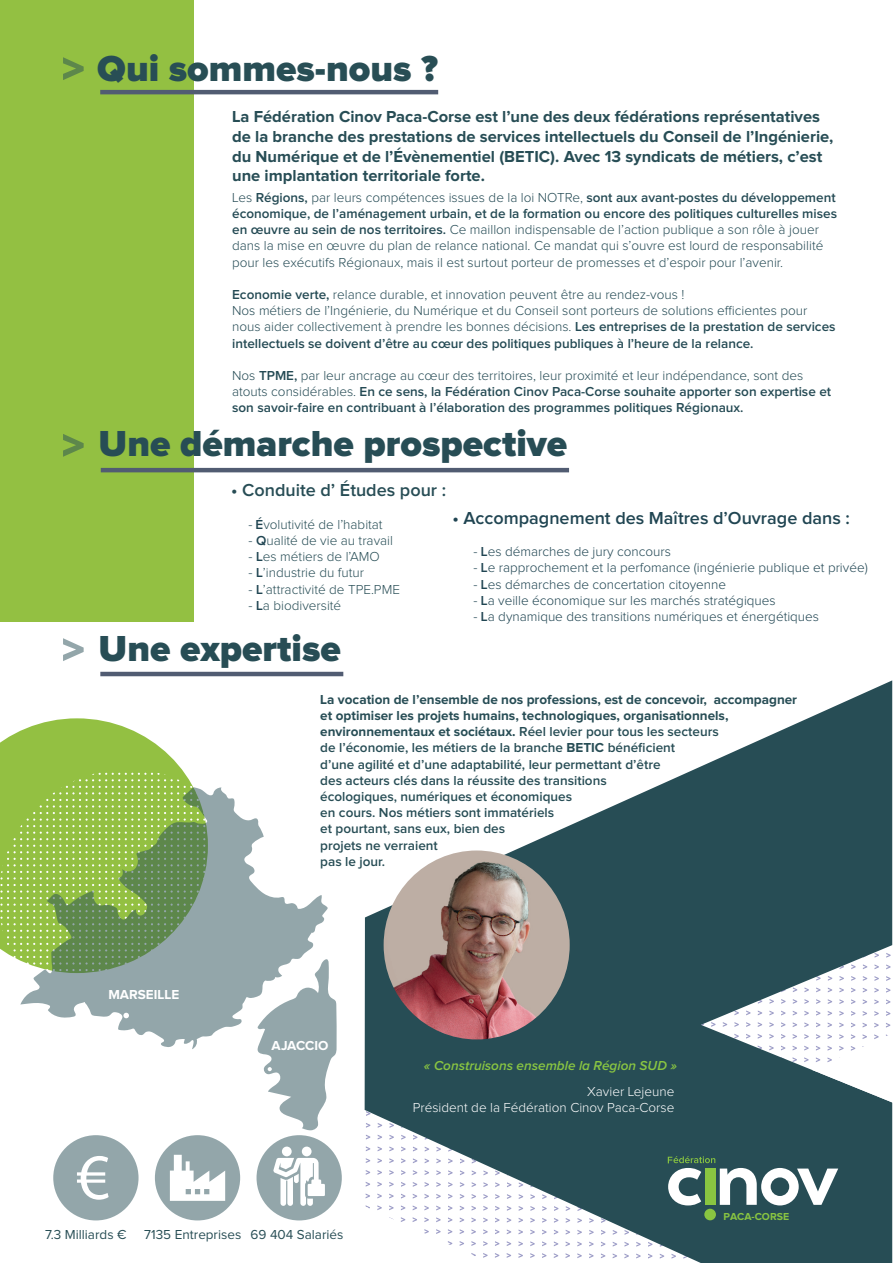
<style>
.page{position:relative;width:893px;height:1263px;background:#fff}
.page>*{position:absolute;margin:0;border:0;box-sizing:border-box;transform-origin:0 0}
.t1{font:65.1px "Myriad Pro";color:#fff}
.t2{font:900 37.5px "Proxima Nova";color:#274d55}
.t3{font:900 37.5px "Proxima Nova";color:#284e55}
.t4{font:600 18px "Proxima Nova";color:#204552}
.t5{font:600 18px "Proxima Nova";color:#274d55}
.t6{font:700 16.5px/19.8px "Proxima Nova";color:#274d55}
.t7{font:300 13.5px/16.2px "Proxima Nova";color:#244a54}
.t8{font:600 13.5px "Proxima Nova";color:#274d55}
.t9{font:600 13.5px/16.2px "Proxima Nova";color:#244a54}
.t10{font:300 13.5px "Proxima Nova";color:#204552}
.t11{font:700 13.5px "Proxima Nova";color:#274d55}
.t12{font:300 13.5px "Proxima Nova";color:#274d55}
.t13{font:300 13.5px "Proxima Nova";color:#fff}
.t14{font:13.5px "Proxima Nova";color:#284e55}
.t15{font:italic 600 13.5px "Proxima Nova";color:#89c542}
.t16{font:700 13.5px "Proxima Nova";color:#fff}
.t17{font:700 10.5px "Proxima Nova";color:#89c541}
.s1{font-weight:600}
.s2{font-weight:300}
.s3{color:#204552}
.s4{font-weight:600;color:#204552}
.s5{font-weight:700}
</style>
<div class="page">
<svg style="left:0;top:718px;width:185px;height:55px;fill:#93c042"></svg>
<div style="left:0;top:0;width:193px;height:622px;background:#93c042"></div>
<svg style="left:365px;top:680px;width:527px;height:583px;fill:#274d55"></svg>
<svg style="left:797px;top:1162px;width:46px;height:43px"></svg>
<svg style="left:761px;top:1168px;width:38px;height:37px"></svg>
<div style="left:704px;top:1209px;width:12px;height:11px;background:#89c541;border-radius:50%"></div>
<svg style="left:668px;top:1156px;width:89px;height:49px"></svg>
<div style="left:257px;top:1135px;width:85px;height:85px;background:#93a6aa;border-radius:50%"></div>
<div style="left:282px;top:1146px;width:10px;height:10px;background:#fff;border-radius:50%"></div>
<div style="left:302px;top:1146px;width:10px;height:10px;background:#fff;border-radius:50%"></div>
<svg style="left:273px;top:1158px;width:52px;height:48px"></svg>
<div style="left:155px;top:1135px;width:85px;height:85px;background:#93a6aa;border-radius:50%"></div>
<svg style="left:170px;top:1155px;width:55px;height:46px"></svg>
<div style="left:53px;top:1135px;width:86px;height:85px;background:#93a6aa;border-radius:50%"></div>
<svg style="left:0;top:773px;width:337px;height:357px"></svg>
<svg style="left:63px;top:57px;width:21px;height:23px"></svg>
<svg style="left:365px;top:1193px;width:125px;height:70px"></svg>
<svg style="left:804px;top:1033px;width:89px;height:76px"></svg>
<svg style="left:63px;top:434px;width:21px;height:23px"></svg>
<svg style="left:63px;top:638px;width:21px;height:23px"></svg>
<hr style="left:100px;top:90px;width:338px;height:4px;background:#515c72">
<hr style="left:101px;top:468px;width:468px;height:4px;background:#515c72">
<hr style="left:100px;top:672px;width:243px;height:4px;background:#515c72">
<img style="left:384px;top:850px;width:186px;height:189px">
<p class="t3" style="left:97px;top:51px;width:342px">Qui sommes-nous ?</p>
<p class="t6" style="left:232px;top:107px;width:603px">La Fédération Cinov Paca-Corse est l’une des deux fédérations représentatives de la branche des prestations de services intellectuels du Conseil de l’Ingénierie, du Numérique et de l’Évènementiel (BETIC). Avec 13 syndicats de métiers, c’est une implantation territoriale forte.</p>
<p class="t7" style="left:232px;top:190px;width:606px">Les <span class="s1">Régions,</span> par leurs compétences issues de la loi NOTRe, <span class="s1">sont aux avant-postes du développement économique, de l’aménagement urbain, et de la formation ou encore des politiques culturelles mises en œuvre au sein de nos territoires.</span> Ce maillon indispensable de l’action publique a son rôle à jouer dans la mise en œuvre du plan de relance national. Ce mandat qui s’ouvre est lourd de responsabilité pour les exécutifs Régionaux, mais il est surtout porteur de promesses et d’espoir pour l’avenir.</p>
<p class="t7" style="left:232px;top:287px;width:454px"><span class="s1">Economie verte,</span> relance durable, et innovation peuvent être au rendez-vous !</p>
<p class="t7" style="left:232px;top:303px;width:605px">Nos métiers de l’Ingénierie, du Numérique et du Conseil sont porteurs de solutions efficientes pour nous aider collectivement à prendre les bonnes décisions. <span class="s1">Les entreprises de la prestation de services intellectuels se doivent d’être au cœur des politiques publiques à l’heure de la relance.</span></p>
<p class="t9" style="left:232px;top:368px;width:600px"><span class="s2">Nos</span> TPME, <span class="s2">par leur ancrage au cœur des territoires, leur proximité et leur indépendance, sont des atouts considérables.</span> En ce sens, la Fédération Cinov Paca-Corse souhaite apporter son expertise et son savoir-faire en contribuant à l’élaboration des programmes politiques Régionaux.</p>
<p class="t2" style="left:99px;top:426px;width:470px">Une démarche prospective</p>
<p class="t5" style="left:231px;top:482px;width:216px">• Conduite d’ Études pour :</p>
<p class="t12" style="left:249px;top:518px;width:136px"><span class="s3">-</span> <span class="s4">É</span>volutivité de l’habitat</p>
<p class="t12" style="left:249px;top:534px;width:146px"><span class="s3">-</span> <span class="s4">Q</span>ualité de vie au travail</p>
<p class="t12" style="left:249px;top:550px;width:133px"><span class="s3">-</span> <span class="s4">L</span>es métiers de l’AMO</p>
<p class="t12" style="left:249px;top:567px;width:117px"><span class="s3">-</span> <span class="s4">L</span>’industrie du futur</p>
<p class="t12" style="left:249px;top:583px;width:153px"><span class="s3">-</span> <span class="s4">L</span>’attractivité de TPE.PME</p>
<p class="t12" style="left:249px;top:599px;width:94px"><span class="s3">-</span> <span class="s4">L</span>a biodiversité</p>
<p class="t2" style="left:99px;top:631px;width:244px">Une expertise</p>
<p class="t4" style="left:452px;top:509px;width:399px">• Accompagnement des Maîtres d’Ouvrage dans :</p>
<p class="t10" style="left:473px;top:545px;width:199px">- <span class="s1">L</span>es démarches de jury concours</p>
<p class="t10" style="left:473px;top:562px;width:396px">- <span class="s1">L</span>e rapprochement et la perfomance (ingénierie publique et privée)</p>
<p class="t10" style="left:473px;top:578px;width:254px">- <span class="s1">L</span>es démarches de concertation citoyenne</p>
<p class="t10" style="left:473px;top:594px;width:304px">- <span class="s1">L</span>a veille économique sur les marchés stratégiques</p>
<p class="t10" style="left:473px;top:610px;width:347px">- <span class="s1">L</span>a dynamique des transitions numériques et énergétiques</p>
<p class="t16" style="left:108px;top:988px;width:72px">MARSEILLE</p>
<h1 class="t1" style="left:76px;top:1137px;width:35px">€</h1>
<p class="t11" style="left:320px;top:693px;width:478px">La vocation de l’ensemble de nos professions, est de concevoir, accompagner</p>
<p class="t11" style="left:320px;top:709px;width:410px">et optimiser les projets humains, technologiques, organisationnels,</p>
<p class="t8" style="left:320px;top:725px;width:400px"><span class="s5">environnementaux et sociétaux.</span> Réel levier pour tous les secteurs</p>
<p class="t8" style="left:320px;top:742px;width:356px">de l’économie, les métiers de la branche <span class="s5">BETIC</span> bénéficient</p>
<p class="t8" style="left:320px;top:758px;width:342px">d’une agilité et d’une adaptabilité, leur permettant d’être</p>
<p class="t8" style="left:320px;top:774px;width:288px">des acteurs clés dans la réussite des transitions</p>
<p class="t8" style="left:320px;top:790px;width:253px">écologiques, numériques et économiques</p>
<p class="t8" style="left:320px;top:806px;width:235px">en cours. Nos métiers sont immatériels</p>
<p class="t8" style="left:320px;top:823px;width:186px">et pourtant, sans eux, bien des</p>
<p class="t8" style="left:320px;top:839px;width:119px">projets ne verraient</p>
<p class="t8" style="left:320px;top:855px;width:66px">pas le jour.</p>
<p class="t16" style="left:272px;top:1039px;width:58px">AJACCIO</p>
<p class="t15" style="left:424px;top:1059px;width:255px">« Construisons ensemble la Région SUD »</p>
<p class="t13" style="left:587px;top:1085px;width:89px">Xavier Lejeune</p>
<p class="t13" style="left:413px;top:1102px;width:263px">Président de la Fédération Cinov Paca-Corse</p>
<p class="t17" style="left:723px;top:1212px;width:67px">PACA-CORSE</p>
<p class="t14" style="left:45px;top:1228px;width:83px">7.3 Milliards €</p>
<p class="t14" style="left:144px;top:1228px;width:99px">7135 Entreprises</p>
<p class="t14" style="left:251px;top:1228px;width:94px">69 404 Salariés</p>
</div>
